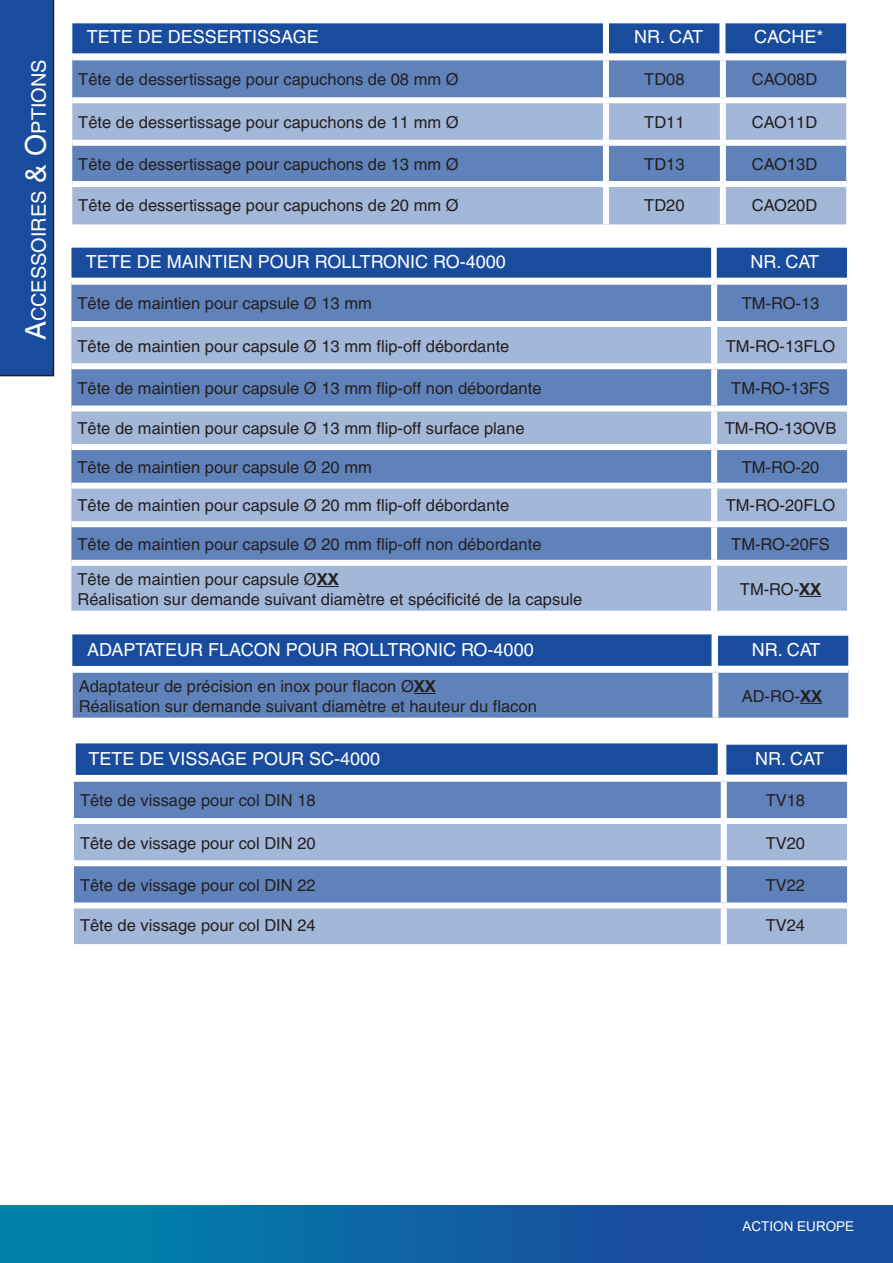
<style>
.page{position:relative;width:893px;height:1263px;background:#fff}
.page>*{position:absolute;margin:0;border:0;box-sizing:border-box;transform-origin:0 0}
.t1{font:19.95px "Helvetica";color:#fff}
.t2{font:18px "Helvetica";color:#fff}
.t3{font:16.5px/19.8px "Helvetica";color:#231f20}
.t4{font:13.5px "Arial";color:#fff}
.s1{font-size:28.5px}
.s2{font-family:"Helvetica Neue";font-weight:700}
</style>
<div class="page">
<div style="left:0;top:1205px;width:893px;height:58px;background:linear-gradient(to right,#0084ac,#1f429c)"></div>
<div style="left:0;top:0;width:54px;height:376px;background:#1a4c9e"></div>
<div style="left:71px;top:285px;width:776px;height:36px;background:#5f82bb"></div>
<svg style="left:71px;top:327px;width:640px;height:284px;background:#88a2cc"></svg>
<div style="left:711px;top:285px;width:6px;height:36px;background:#fff"></div>
<div style="left:71px;top:363px;width:643px;height:6px;background:#fff"></div>
<div style="left:71px;top:405px;width:643px;height:6px;background:#fff"></div>
<div style="left:71px;top:444px;width:643px;height:6px;background:#fff"></div>
<div style="left:71px;top:483px;width:643px;height:6px;background:#fff"></div>
<div style="left:71px;top:521px;width:643px;height:6px;background:#fff"></div>
<div style="left:71px;top:560px;width:643px;height:6px;background:#fff"></div>
<div style="left:71px;top:248px;width:640px;height:30px;background:#1a4c9e"></div>
<div style="left:717px;top:248px;width:130px;height:30px;background:#1a4c9e"></div>
<svg style="left:317px;top:586px;width:22px;height:1px"></svg>
<svg style="left:714px;top:324px;width:133px;height:287px;background:#99afd3"></svg>
<div style="left:72px;top:634px;width:639px;height:32px;background:#1a4c9e"></div>
<div style="left:718px;top:636px;width:130px;height:30px;background:#1a4c9e"></div>
<svg style="left:73px;top:670px;width:775px;height:48px;background:#6a8abf"></svg>
<div style="left:72px;top:60px;width:774px;height:37px;background:#5f82bb"></div>
<svg style="left:72px;top:103px;width:531px;height:121px;background:#8da6ce"></svg>
<svg style="left:609px;top:103px;width:237px;height:121px;background:#8da6ce"></svg>
<div style="left:603px;top:60px;width:6px;height:37px;background:#fff"></div>
<div style="left:720px;top:60px;width:6px;height:37px;background:#fff"></div>
<div style="left:720px;top:103px;width:6px;height:37px;background:#fff"></div>
<div style="left:72px;top:140px;width:534px;height:6px;background:#fff"></div>
<div style="left:606px;top:140px;width:117px;height:6px;background:#fff"></div>
<div style="left:723px;top:140px;width:123px;height:6px;background:#fff"></div>
<div style="left:720px;top:146px;width:6px;height:35px;background:#fff"></div>
<div style="left:72px;top:181px;width:534px;height:6px;background:#fff"></div>
<div style="left:606px;top:181px;width:117px;height:6px;background:#fff"></div>
<div style="left:723px;top:181px;width:123px;height:6px;background:#fff"></div>
<div style="left:720px;top:187px;width:6px;height:37px;background:#fff"></div>
<div style="left:72px;top:23px;width:531px;height:30px;background:#1a4c9e"></div>
<div style="left:609px;top:23px;width:110px;height:30px;background:#1a4c9e"></div>
<div style="left:725px;top:23px;width:121px;height:30px;background:#1a4c9e"></div>
<div style="left:74px;top:782px;width:773px;height:36px;background:#5f82bb"></div>
<svg style="left:74px;top:824px;width:647px;height:120px;background:#8da6ce"></svg>
<svg style="left:727px;top:824px;width:120px;height:120px;background:#8da5ce"></svg>
<div style="left:721px;top:782px;width:6px;height:36px;background:#fff"></div>
<div style="left:74px;top:860px;width:650px;height:6px;background:#fff"></div>
<div style="left:724px;top:860px;width:123px;height:6px;background:#fff"></div>
<div style="left:74px;top:902px;width:650px;height:6px;background:#fff"></div>
<div style="left:724px;top:902px;width:123px;height:6px;background:#fff"></div>
<div style="left:76px;top:743px;width:642px;height:32px;background:#1a4c9e"></div>
<div style="left:726px;top:745px;width:121px;height:30px;background:#1a4c9e"></div>
<p class="t1" style="left:27px;top:340px;width:283px;rotate:-90deg"><span class="s1">A</span>ccessoires <span class="s1">&amp; O</span>ptions</p>
<p class="t2" style="left:87px;top:27px;width:233px">TETE DE DESSERTISSAGE</p>
<p class="t2" style="left:634px;top:27px;width:70px">NR. CAT</p>
<p class="t2" style="left:754px;top:27px;width:71px">CACHE*</p>
<p class="t3" style="left:78px;top:69px;width:382px">Tête de dessertissage pour capuchons de 08 mm Ø</p>
<p class="t3" style="left:644px;top:69px;width:42px">TD08</p>
<p class="t3" style="left:752px;top:69px;width:67px">CAO08D</p>
<p class="t3" style="left:78px;top:112px;width:382px">Tête de dessertissage pour capuchons de 11 mm Ø</p>
<p class="t3" style="left:644px;top:112px;width:42px">TD11</p>
<p class="t3" style="left:752px;top:112px;width:67px">CAO11D</p>
<p class="t3" style="left:78px;top:154px;width:382px">Tête de dessertissage pour capuchons de 13 mm Ø</p>
<p class="t3" style="left:644px;top:154px;width:42px">TD13</p>
<p class="t3" style="left:752px;top:154px;width:67px">CAO13D</p>
<p class="t3" style="left:78px;top:195px;width:382px">Tête de dessertissage pour capuchons de 20 mm Ø</p>
<p class="t3" style="left:644px;top:195px;width:42px">TD20</p>
<p class="t3" style="left:752px;top:195px;width:67px">CAO20D</p>
<p class="t2" style="left:86px;top:251px;width:422px">TETE DE MAINTIEN POUR ROLLTRONIC RO-4000</p>
<p class="t2" style="left:750px;top:251px;width:70px">NR. CAT</p>
<p class="t3" style="left:77px;top:293px;width:296px">Tête de maintien pour capsule Ø 13 mm</p>
<p class="t3" style="left:742px;top:293px;width:79px">TM-RO-13</p>
<p class="t3" style="left:77px;top:336px;width:433px">Tête de maintien pour capsule Ø 13 mm flip-off débordante</p>
<p class="t3" style="left:726px;top:336px;width:111px">TM-RO-13FLO</p>
<p class="t3" style="left:77px;top:378px;width:466px">Tête de maintien pour capsule Ø 13 mm flip-off non débordante</p>
<p class="t3" style="left:731px;top:378px;width:100px">TM-RO-13FS</p>
<p class="t3" style="left:77px;top:418px;width:449px">Tête de maintien pour capsule Ø 13 mm flip-off surface plane</p>
<p class="t3" style="left:725px;top:418px;width:113px">TM-RO-13OVB</p>
<p class="t3" style="left:77px;top:457px;width:296px">Tête de maintien pour capsule Ø 20 mm</p>
<p class="t3" style="left:742px;top:457px;width:79px">TM-RO-20</p>
<p class="t3" style="left:77px;top:496px;width:433px">Tête de maintien pour capsule Ø 20 mm flip-off débordante</p>
<p class="t3" style="left:726px;top:496px;width:111px">TM-RO-20FLO</p>
<p class="t3" style="left:77px;top:534px;width:466px">Tête de maintien pour capsule Ø 20 mm flip-off non débordante</p>
<p class="t3" style="left:731px;top:534px;width:100px">TM-RO-20FS</p>
<p class="t3" style="left:77px;top:569px;width:506px">Tête de maintien pour capsule Ø<span class="s2">XX<br></span>Réalisation sur demande suivant diamètre et spécificité de la capsule</p>
<p class="t3" style="left:740px;top:579px;width:83px">TM-RO-<span class="s2">XX</span></p>
<p class="t2" style="left:87px;top:639px;width:448px">ADAPTATEUR FLACON POUR ROLLTRONIC RO-4000</p>
<p class="t2" style="left:752px;top:639px;width:70px">NR. CAT</p>
<p class="t3" style="left:79px;top:676px;width:460px">Adaptateur de précision en inox pour flacon Ø<span class="s2">XX<br></span>Réalisation sur demande suivant diamètre et hauteur du flacon</p>
<p class="t3" style="left:742px;top:686px;width:82px">AD-RO-<span class="s2">XX</span></p>
<p class="t2" style="left:89px;top:748px;width:293px">TETE DE VISSAGE POUR SC-4000</p>
<p class="t2" style="left:755px;top:748px;width:70px">NR. CAT</p>
<p class="t3" style="left:80px;top:790px;width:237px">Tête de vissage pour col DIN 18</p>
<p class="t3" style="left:766px;top:790px;width:41px">TV18</p>
<p class="t3" style="left:80px;top:833px;width:237px">Tête de vissage pour col DIN 20</p>
<p class="t3" style="left:766px;top:833px;width:41px">TV20</p>
<p class="t3" style="left:80px;top:875px;width:237px">Tête de vissage pour col DIN 22</p>
<p class="t3" style="left:766px;top:875px;width:41px">TV22</p>
<p class="t3" style="left:80px;top:915px;width:237px">Tête de vissage pour col DIN 24</p>
<p class="t3" style="left:766px;top:915px;width:41px">TV24</p>
<p class="t4" style="left:742px;top:1217px;width:113px">ACTION EUROPE</p>
</div>
